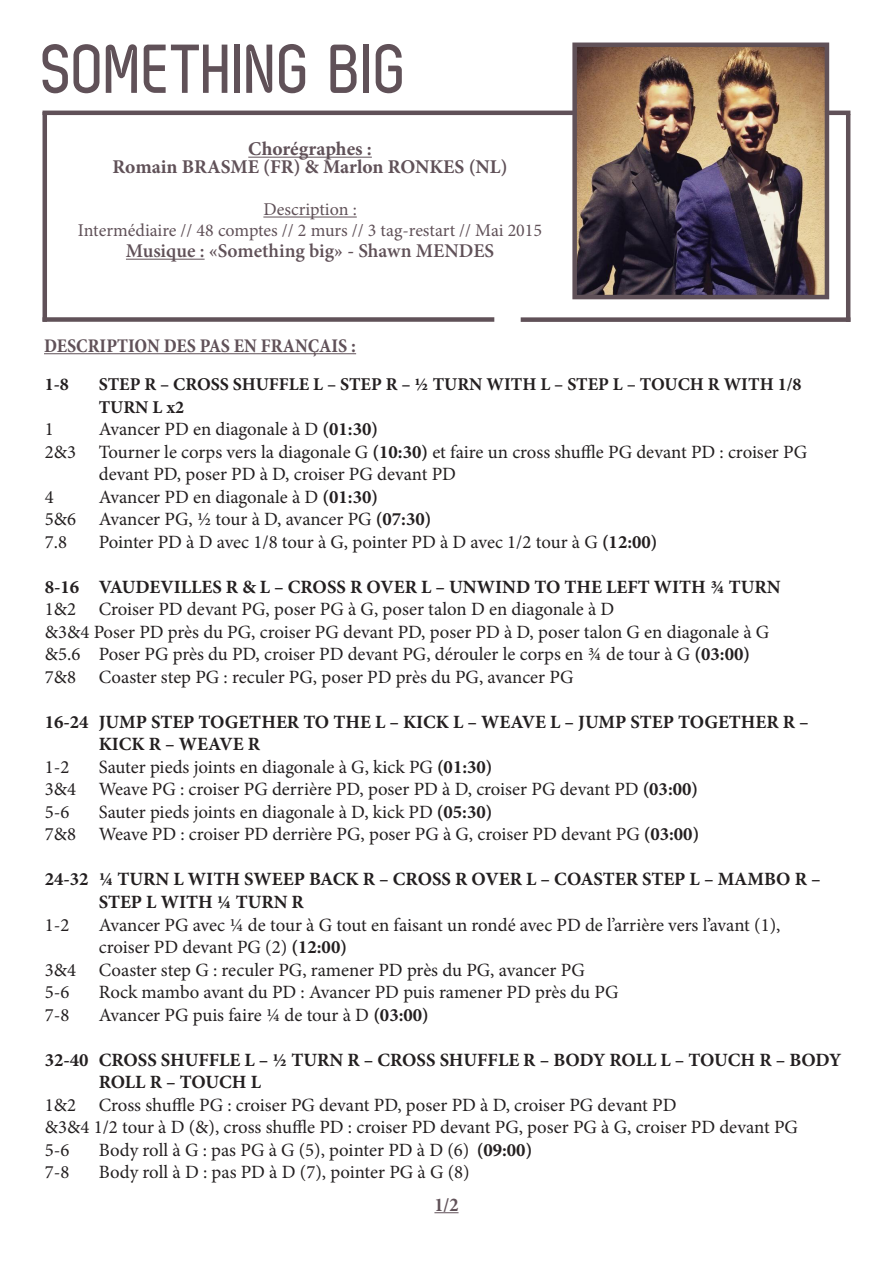
<style>
.page{position:relative;width:893px;height:1263px;background:#fff}
.page>*{position:absolute;margin:0;border:0;box-sizing:border-box;transform-origin:0 0}
.t1{font:700 69px "Zag";color:#605158}
.t2{font:700 19.5px "Minion Pro";color:#605158}
.t3{font:600 19.5px "Minion Pro";color:#605158}
.t4{font:700 condensed 19.5px "Minion Pro";color:#605158}
.t5{font:18.75px "Minion Pro";color:#231f20}
.t6{font:700 18.75px/22.5px "Minion Pro";color:#231f20}
.t7{font:18px "Minion Pro";color:#605158}
.t8{font:700 18px/22.5px "Minion Pro";color:#231f20}
.s1{font-weight:700}
</style>
<div class="page">
<hr style="left:248px;top:157px;width:124px;height:1px;background:#605158">
<hr style="left:263px;top:217px;width:94px;height:1px;background:#605158">
<hr style="left:126px;top:259px;width:79px;height:1px;background:#605158">
<hr style="left:43px;top:111px;width:807px;height:4px;background:#605158">
<hr style="left:44px;top:353px;width:312px;height:1px;background:#605158">
<img style="left:577px;top:48px;width:247px;height:246px">
<div style="left:572px;top:43px;width:257px;height:256px;border:4px solid #605158"></div>
<hr style="left:846px;top:114px;width:4px;height:208px;background:#605158">
<div style="left:521px;top:317px;width:329px;height:5px;background:#605158"></div>
<hr style="left:43px;top:112px;width:4px;height:210px;background:#605158">
<div style="left:43px;top:317px;width:451px;height:5px;background:#605158"></div>
<svg style="left:434px;top:1212px;width:24px;height:1px"></svg>
<p class="t1" style="left:43px;top:31px;width:367px">SOMETHING BIG</p>
<p class="t2" style="left:248px;top:135px;width:125px">Chorégraphes :</p>
<p class="t2" style="left:113px;top:153px;width:396px">Romain BRASME (FR) &amp; Marlon RONKES (NL)</p>
<p class="t7" style="left:263px;top:197px;width:95px">Description :</p>
<p class="t7" style="left:78px;top:218px;width:466px">Intermédiaire // 48 comptes // 2 murs // 3 tag-restart // Mai 2015</p>
<p class="t3" style="left:126px;top:237px;width:370px">Musique : «Something big» - Shawn MENDES</p>
<p class="t4" style="left:44px;top:332px;width:314px">DESCRIPTION DES PAS EN FRANÇAIS :</p>
<p class="t8" style="left:45px;top:373px;width:26px">1-8</p>
<p class="t8" style="left:99px;top:373px;width:704px">STEP R – CROSS SHUFFLE L – STEP R – ½ TURN WITH L – STEP L – TOUCH R WITH 1/8<br>TURN L x2</p>
<p class="t5" style="left:45px;top:417px;width:10px">1</p>
<p class="t5" style="left:99px;top:417px;width:281px">Avancer PD en diagonale à D <span class="s1">(01:30)</span></p>
<p class="t5" style="left:45px;top:439px;width:764px">2&amp;3 Tourner le corps vers la diagonale G <span class="s1">(10:30)</span> et faire un cross shuffle PG devant PD : croiser PG</p>
<p class="t5" style="left:99px;top:462px;width:359px">devant PD, poser PD à D, croiser PG devant PD</p>
<p class="t5" style="left:45px;top:484px;width:10px">4</p>
<p class="t5" style="left:99px;top:484px;width:281px">Avancer PD en diagonale à D <span class="s1">(01:30)</span></p>
<p class="t5" style="left:45px;top:507px;width:388px">5&amp;6 Avancer PG, ½ tour à D, avancer PG <span class="s1">(07:30)</span></p>
<p class="t5" style="left:45px;top:529px;width:24px">7.8</p>
<p class="t5" style="left:99px;top:529px;width:560px">Pointer PD à D avec 1/8 tour à G, pointer PD à D avec 1/2 tour à G <span class="s1">(12:00)</span></p>
<p class="t6" style="left:45px;top:575px;width:737px">8-16 VAUDEVILLES R &amp; L – CROSS R OVER L – UNWIND TO THE LEFT WITH ¾ TURN</p>
<p class="t5" style="left:45px;top:597px;width:571px">1&amp;2 Croiser PD devant PG, poser PG à G, poser talon D en diagonale à D</p>
<p class="t5" style="left:45px;top:619px;width:726px">&amp;3&amp;4 Poser PD près du PG, croiser PG devant PD, poser PD à D, poser talon G en diagonale à G</p>
<p class="t5" style="left:45px;top:642px;width:707px">&amp;5.6 Poser PG près du PD, croiser PD devant PG, dérouler le corps en ¾ de tour à G <span class="s1">(03:00)</span></p>
<p class="t5" style="left:45px;top:664px;width:530px">7&amp;8 Coaster step PG : reculer PG, poser PD près du PG, avancer PG</p>
<p class="t6" style="left:99px;top:710px;width:712px;text-indent:-54px">16-24 JUMP STEP TOGETHER TO THE L – KICK L – WEAVE L – JUMP STEP TOGETHER R –<br>KICK R – WEAVE R</p>
<p class="t5" style="left:45px;top:754px;width:26px">1-2</p>
<p class="t5" style="left:99px;top:754px;width:395px">Sauter pieds joints en diagonale à G, kick PG <span class="s1">(01:30)</span></p>
<p class="t5" style="left:45px;top:777px;width:655px">3&amp;4 Weave PG : croiser PG derrière PD, poser PD à D, croiser PG devant PD <span class="s1">(03:00)</span></p>
<p class="t5" style="left:45px;top:799px;width:26px">5-6</p>
<p class="t5" style="left:99px;top:799px;width:395px">Sauter pieds joints en diagonale à D, kick PD <span class="s1">(05:30)</span></p>
<p class="t5" style="left:45px;top:822px;width:656px">7&amp;8 Weave PD : croiser PD derrière PG, poser PG à G, croiser PD devant PG <span class="s1">(03:00)</span></p>
<p class="t6" style="left:99px;top:868px;width:723px;text-indent:-54px">24-32 ¼ TURN L WITH SWEEP BACK R – CROSS R OVER L – COASTER STEP L – MAMBO R –<br>STEP L WITH ¼ TURN R</p>
<p class="t5" style="left:45px;top:912px;width:26px">1-2</p>
<p class="t5" style="left:99px;top:912px;width:683px">Avancer PG avec ¼ de tour à G tout en faisant un rondé avec PD de l’arrière vers l’avant (1),</p>
<p class="t5" style="left:99px;top:934px;width:250px">croiser PD devant PG (2) <span class="s1">(12:00)</span></p>
<p class="t5" style="left:45px;top:957px;width:541px">3&amp;4 Coaster step G : reculer PG, ramener PD près du PG, avancer PG</p>
<p class="t5" style="left:45px;top:979px;width:26px">5-6</p>
<p class="t5" style="left:99px;top:979px;width:521px">Rock mambo avant du PD : Avancer PD puis ramener PD près du PG</p>
<p class="t5" style="left:45px;top:1002px;width:26px">7-8</p>
<p class="t5" style="left:99px;top:1002px;width:332px">Avancer PG puis faire ¼ de tour à D <span class="s1">(03:00)</span></p>
<p class="t6" style="left:99px;top:1048px;width:744px;text-indent:-54px">32-40 CROSS SHUFFLE L – ½ TURN R – CROSS SHUFFLE R – BODY ROLL L – TOUCH R – BODY<br>ROLL R – TOUCH L</p>
<p class="t5" style="left:45px;top:1092px;width:633px">1&amp;2 Cross shuffle PG : croiser PG devant PD, poser PD à D, croiser PG devant PD</p>
<p class="t5" style="left:45px;top:1114px;width:755px">&amp;3&amp;4 1/2 tour à D (&amp;), cross shuffle PD : croiser PD devant PG, poser PG à G, croiser PD devant PG</p>
<p class="t5" style="left:45px;top:1137px;width:26px">5-6</p>
<p class="t5" style="left:99px;top:1137px;width:435px">Body roll à G : pas PG à G (5), pointer PD à D (6) <span class="s1">(09:00)</span></p>
<p class="t5" style="left:45px;top:1159px;width:26px">7-8</p>
<p class="t5" style="left:99px;top:1159px;width:372px">Body roll à D : pas PD à D (7), pointer PG à G (8)</p>
<p class="t4" style="left:434px;top:1191px;width:26px">1/2</p>
</div>
